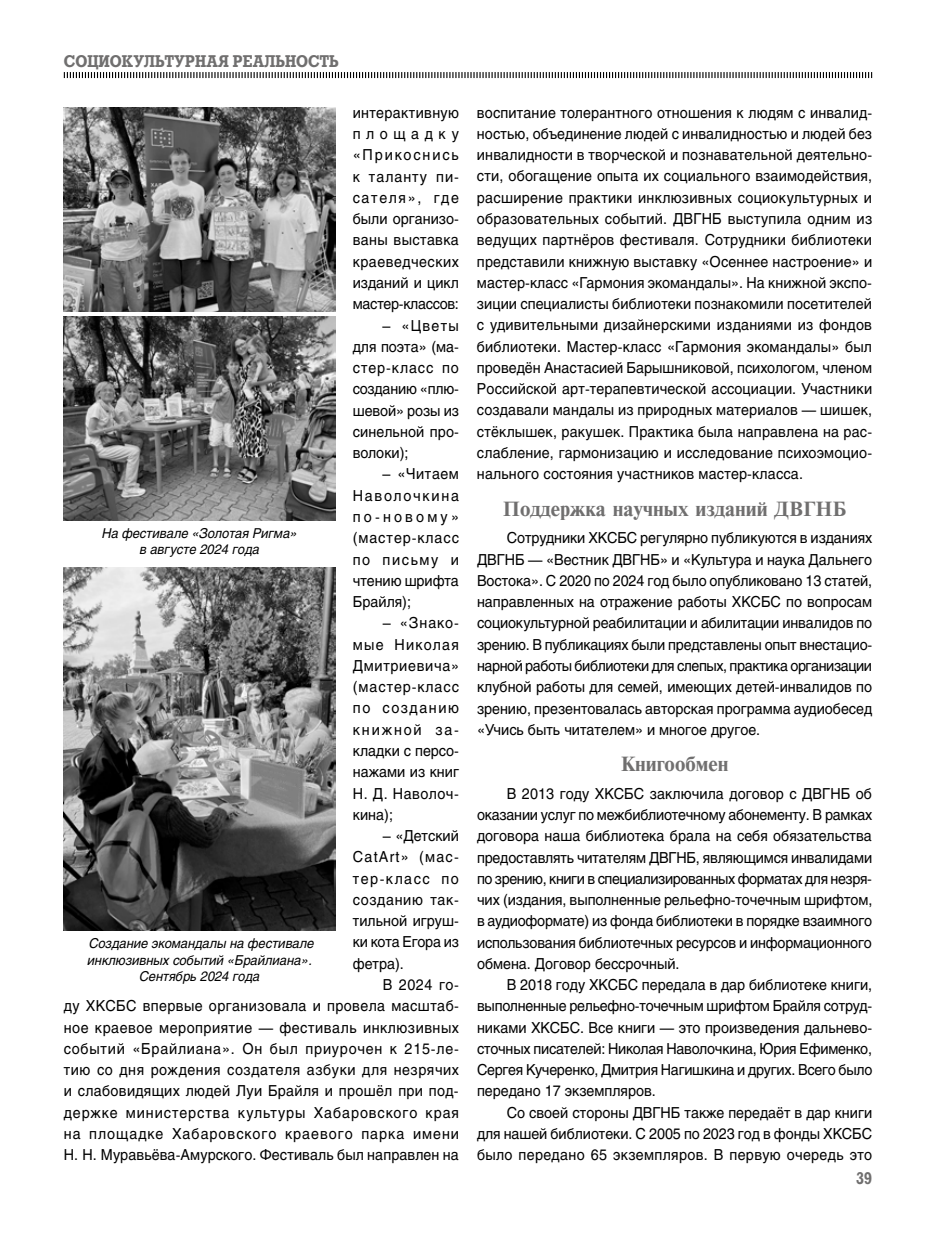
<style>
.page{position:relative;width:936px;height:1234px;background:#fff}
.page>*{position:absolute;margin:0;border:0;box-sizing:border-box;transform-origin:0 0}
.t1{font:19.5px "Newton C Bold";color:#706f6f}
.t2{font:700 16.5px "Rodeo C";color:#706f6f;scale:.9 1}
.t3{font:15px/21.3px "Helios C";color:#000;text-align:justify;scale:.95 1}
.t4{font:italic 13.5px/16.2px "Helios C";color:#000;text-align:center;scale:.95 1}
</style>
<div class="page">
<svg style="left:63px;top:72px;width:809px;height:7px"></svg>
<img style="left:64px;top:107px;width:272px;height:204px">
<img style="left:64px;top:316px;width:272px;height:204px">
<img style="left:64px;top:567px;width:272px;height:363px">
<p class="t2" style="left:64px;top:51px;width:307px">СОЦИОКУЛЬТУРНАЯ РЕАЛЬНОСТЬ</p>
<p class="t3" style="left:353px;top:102px;width:113px">интерактивную площадку «Прикоснись к таланту пи&shy;сателя», где были организо&shy;ваны выставка краеведческих изданий и цикл мастер-классов:</p>
<p class="t3" style="left:353px;top:314px;width:113px;text-indent:30px">– «Цветы для поэта» (ма&shy;стер-класс по созданию «плю&shy;шевой» розы из синельной про&shy;волоки);</p>
<p class="t3" style="left:353px;top:463px;width:113px;text-indent:30px">– «Читаем Наволочкина по-новому» (мастер-класс по письму и чтению шрифта Брайля);</p>
<p class="t3" style="left:353px;top:612px;width:113px;text-indent:30px">– «Знако&shy;мые Николая Дмитриевича» (мастер-класс по созданию книжной за&shy;кладки с персо&shy;нажами из книг Н. Д. Наволоч&shy;кина);</p>
<p class="t3" style="left:353px;top:824px;width:113px;text-indent:30px">– «Детский CatArt» (мас&shy;тер-класс по созданию так&shy;тильной игруш&shy;ки кота Егора из фетра).</p>
<p class="t3" style="left:64px;top:973px;width:417px;text-indent:319px">В 2024 го&shy;ду ХКСБС впервые организовала и провела масштаб&shy;ное краевое мероприятие — фестиваль инклюзивных событий «Брайлиана». Он был приурочен к 215-ле&shy;тию со дня рождения создателя азбуки для незрячих и слабовидящих людей Луи Брайля и прошёл при под&shy;держке министерства культуры Хабаровского края на площадке Хабаровского краевого парка имени Н. Н. Муравьёва-Амурского. Фестиваль был направлен на</p>
<p class="t4" style="left:102px;top:525px;width:207px">На фестивале «Золотая Ригма» в августе 2024 года</p>
<p class="t4" style="left:88px;top:935px;width:240px">Создание экомандалы на фестивале инклюзивных событий «Брайлиана».<br>Сентябрь 2024 года</p>
<p class="t3" style="left:477px;top:101px;width:417px">воспитание толерантного отношения к людям с инвалид&shy;ностью, объединение людей с инвалидностью и людей без инвалидности в творческой и познавательной деятельно&shy;сти, обогащение опыта их социального взаимодействия, расширение практики инклюзивных социокультурных и образовательных событий. ДВГНБ выступила одним из ведущих партнёров фестиваля. Сотрудники библиотеки представили книжную выставку «Осеннее настроение» и мастер-класс «Гармония экомандалы». На книжной экспо&shy;зиции специалисты библиотеки познакомили посетителей с удивительными дизайнерскими изданиями из фондов библиотеки. Мастер-класс «Гармония экомандалы» был проведён Анастасией Барышниковой, психологом, членом Российской арт-терапевтической ассоциации. Участники создавали мандалы из природных материалов — шишек, стёклышек, ракушек. Практика была направлена на рас&shy;слабление, гармонизацию и исследование психоэмоцио&shy;нального состояния участников мастер-класса.</p>
<h1 class="t1" style="left:503px;top:497px;width:345px">Поддержка научных изданий ДВГНБ</h1>
<p class="t3" style="left:477px;top:527px;width:417px;text-indent:30px">Сотрудники ХКСБС регулярно публикуются в изданиях ДВГНБ — «Вестник ДВГНБ» и «Культура и наука Дальнего Востока». С 2020 по 2024 год было опубликовано 13 статей, направленных на отражение работы ХКСБС по вопросам социокультурной реабилитации и абилитации инвалидов по зрению. В публикациях были представлены опыт внестацио&shy;нарной работы библиотеки для слепых, практика организации клубной работы для семей, имеющих детей-инвалидов по зрению, презентовалась авторская программа аудиобесед «Учись быть читателем» и многое другое.</p>
<h1 class="t1" style="left:620px;top:752px;width:109px">Книгообмен</h1>
<p class="t3" style="left:477px;top:782px;width:417px;text-indent:30px">В 2013 году ХКСБС заключила договор с ДВГНБ об оказании услуг по межбиблиотечному абонементу. В рамках договора наша библиотека брала на себя обязательства предоставлять читателям ДВГНБ, являющимся инвалидами по зрению, книги в специализированных форматах для незря&shy;чих (издания, выполненные рельефно-точечным шрифтом, в аудиоформате) из фонда библиотеки в порядке взаимного использования библиотечных ресурсов и информационного обмена. Договор бессрочный.</p>
<p class="t3" style="left:477px;top:973px;width:417px;text-indent:30px">В 2018 году ХКСБС передала в дар библиотеке книги, выполненные рельефно-точечным шрифтом Брайля сотруд&shy;никами ХКСБС. Все книги — это произведения дальнево&shy;сточных писателей: Николая Наволочкина, Юрия Ефименко, Сергея Кучеренко, Дмитрия Нагишкина и других. Всего было передано 17 экземпляров.</p>
<p class="t3" style="left:477px;top:1101px;width:417px;text-indent:30px">Со своей стороны ДВГНБ также передаёт в дар книги для нашей библиотеки. С 2005 по 2023 год в фонды ХКСБС было передано 65 экземпляров. В первую очередь это</p>
<p class="t2" style="left:856px;top:1167px;width:19px">39</p>
</div>
